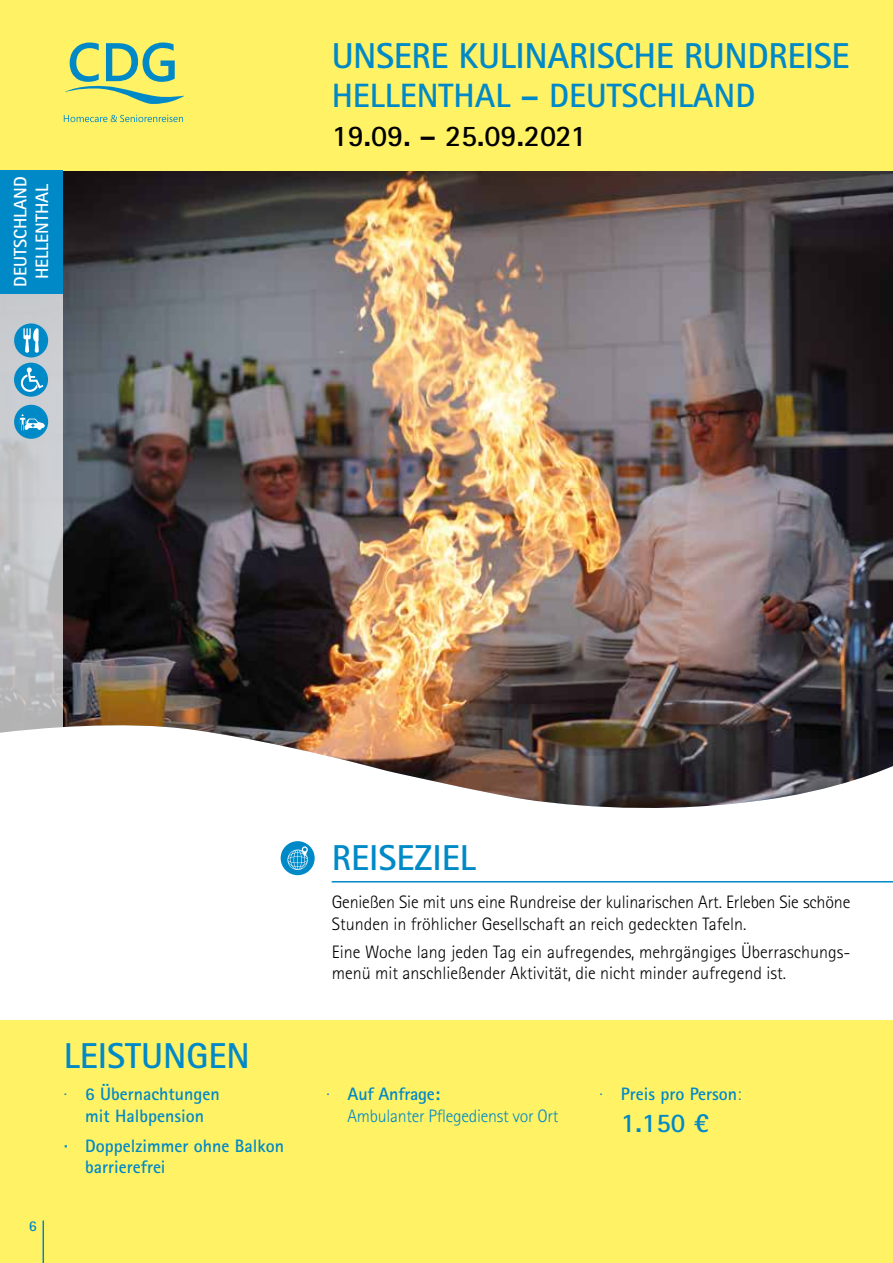
<style>
.page{position:relative;width:893px;height:1263px;background:#fff}
.page>*{position:absolute;margin:0;border:0;box-sizing:border-box;transform-origin:0 0}
.t1{font:700 36px "Rotis Sans Serif Std";letter-spacing:-.01em;color:#0089c7}
.t2{font:700 33.75px "Rotis Sans Serif Std";color:#0089c7}
.t3{font:700 30px "Rotis Sans Serif Std";color:#000}
.t4{font:700 27px "Rotis Sans Serif Std";color:#0089c7}
.t5{font:300 18px/21.6px "Rotis Sans Serif Std";color:#000}
.t6{font:700 18px/21.6px "Rotis Sans Serif Std";color:#0089c7;text-align:center}
.t7{font:300 18px/21.6px "Rotis Sans Serif Std";letter-spacing:-.015em;color:#0089c7}
.t8{font:700 18px/21.6px "Rotis Sans Serif Std";color:#fff;text-align:center}
.t9{font:700 15px "Rotis Sans Serif Std";color:#0089c7}
.s1{font-weight:300}
.s2{font-weight:700}
</style>
<div class="page">
<img style="left:62px;top:170px;width:831px;height:638px">
<svg style="left:0;top:293px;width:62px;height:440px;background:#c2c4c6"></svg>
<div style="left:281px;top:841px;width:34px;height:34px;background:#0089c7;border-radius:50%"></div>
<svg style="left:287px;top:846px;width:21px;height:24px"></svg>
<div style="left:14px;top:405px;width:34px;height:34px;background:#0089c7;border-radius:50%"></div>
<svg style="left:19px;top:414px;width:26px;height:18px"></svg>
<div style="left:14px;top:363px;width:34px;height:34px;background:#0089c7;border-radius:50%"></div>
<svg style="left:19px;top:367px;width:24px;height:27px"></svg>
<div style="left:14px;top:323px;width:34px;height:34px;background:#0089c7;border-radius:50%"></div>
<svg style="left:23px;top:328px;width:16px;height:25px"></svg>
<div style="left:0;top:0;width:893px;height:170px;background:#fff265"></div>
<div style="left:0;top:170px;width:62px;height:123px;background:#0089c7"></div>
<div style="left:0;top:1020px;width:893px;height:243px;background:#fff265"></div>
<hr style="left:43px;top:1220px;width:1px;height:43px;background:#0089c7">
<hr style="left:332px;top:881px;width:561px;height:1px;background:#0089c7">
<svg style="left:64px;top:115px;width:119px;height:7px"></svg>
<svg style="left:65px;top:43px;width:119px;height:61px"></svg>
<p class="t8" style="left:9px;top:287px;width:111px;rotate:-90deg">DEUTSCHLAND<br>HELLENTHAL</p>
<h1 class="t1" style="left:332px;top:33px;width:519px">UNSERE KULINARISCHE RUNDREISE</h1>
<h2 class="t2" style="left:332px;top:74px;width:425px">HELLENTHAL – DEUTSCHLAND</h2>
<h3 class="t3" style="left:332px;top:117px;width:256px">19.09. – 25.09.2021</h3>
<p class="t9" style="left:29px;top:1216px;width:10px">6</p>
<h1 class="t1" style="left:64px;top:1033px;width:187px">LEISTUNGEN</h1>
<p class="t6" style="left:64px;top:1083px;width:157px"><span class="s1">·</span> 6 Übernachtungen mit Halbpension</p>
<p class="t6" style="left:85px;top:1134px;width:200px;text-align:left;text-indent:-21px">· Doppelzimmer ohne Balkon barrierefrei</p>
<h1 class="t1" style="left:332px;top:835px;width:145px">REISEZIEL</h1>
<p class="t5" style="left:332px;top:892px;width:520px">Genießen Sie mit uns eine Rundreise der kulinarischen Art. Erleben Sie schöne<br>Stunden in fröhlicher Gesellschaft an reich gedeckten Tafeln.</p>
<p class="t5" style="left:332px;top:941px;width:520px">Eine Woche lang jeden Tag ein aufregendes, mehrgängiges Überraschungs&shy;menü mit anschließender Aktivität, die nicht minder aufregend ist.</p>
<p class="t7" style="left:348px;top:1083px;width:212px;text-indent:-21px">· <span class="s2">Auf Anfrage:<br></span>Ambulanter Pflegedienst vor Ort</p>
<p class="t6" style="left:600px;top:1083px;width:143px"><span class="s1">·</span> Preis pro Person<span class="s1">:</span></p>
<h3 class="t4" style="left:621px;top:1106px;width:89px">1.150 €</h3>
</div>
